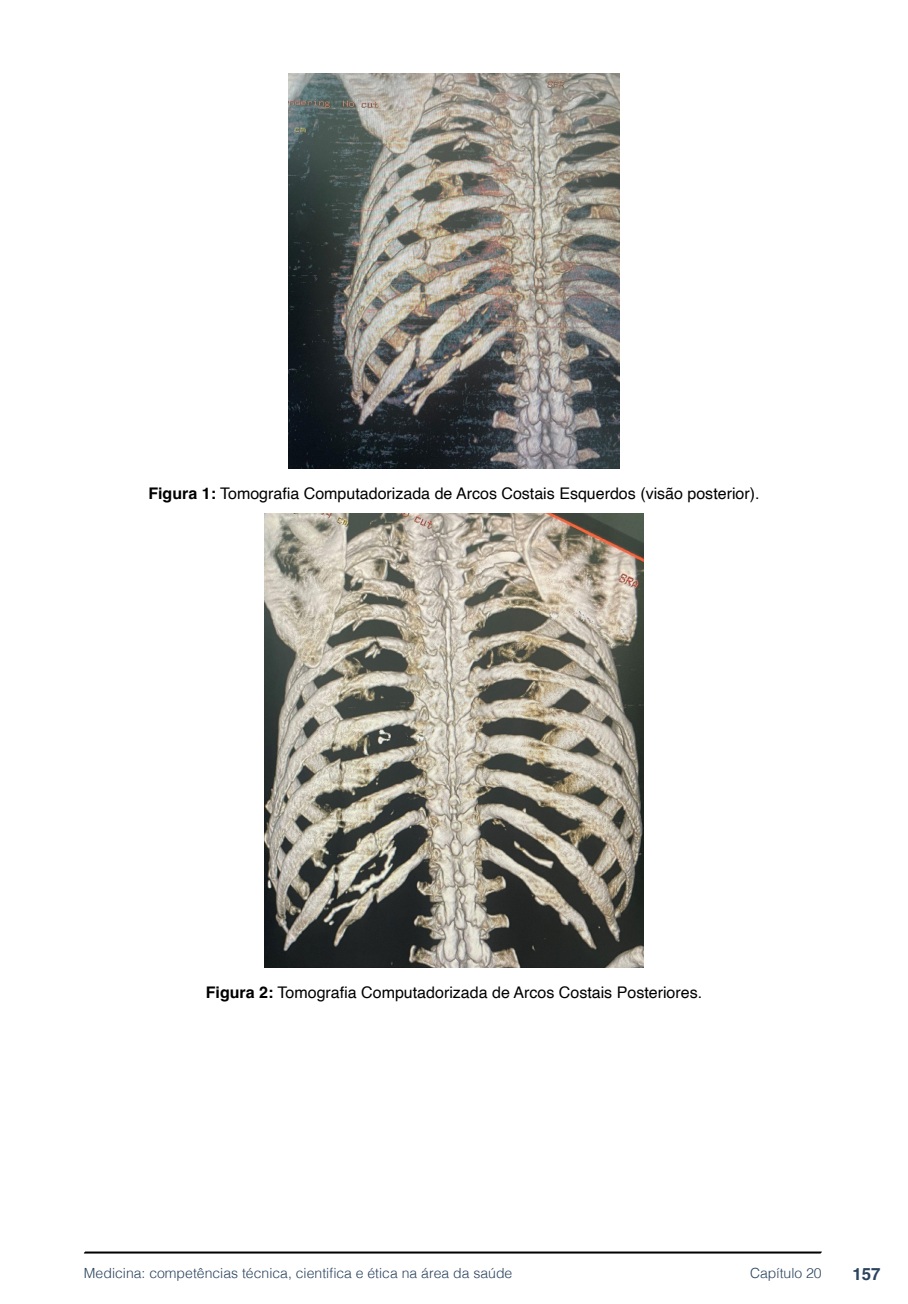
<style>
.page{position:relative;width:908px;height:1304px;background:#fff}
.page>*{position:absolute;margin:0;border:0;box-sizing:border-box;transform-origin:0 0}
.t1{font:700 16.8px "Helvetica";color:#2a435e}
.imagens_graf_tab{font:16px "Helvetica";color:#000}
.t2{font:300 14px "Helvetica";color:#2a435e}
.s1{font-weight:700}
</style>
<div class="page">
<svg style="left:84px;top:1251px;width:737px;height:3px;background:#515151"></svg>
<img style="left:289px;top:74px;width:330px;height:395px">
<img style="left:264px;top:514px;width:379px;height:453px">
<p class="imagens_graf_tab" style="left:148px;top:481px;width:612px"><span class="s1">Figura 1:</span> Tomografia Computadorizada de Arcos Costais Esquerdos (visão posterior).</p>
<p class="imagens_graf_tab" style="left:206px;top:980px;width:497px"><span class="s1">Figura 2:</span> Tomografia Computadorizada de Arcos Costais Posteriores.</p>
<p class="t2" style="left:84px;top:1261px;width:429px">Medicina: competências técnica, cientifica e ética na área da saúde</p>
<p class="t2" style="left:749px;top:1261px;width:73px">Capítulo 20</p>
<p class="t1" style="left:851px;top:1264px;width:30px">157</p>
</div>
